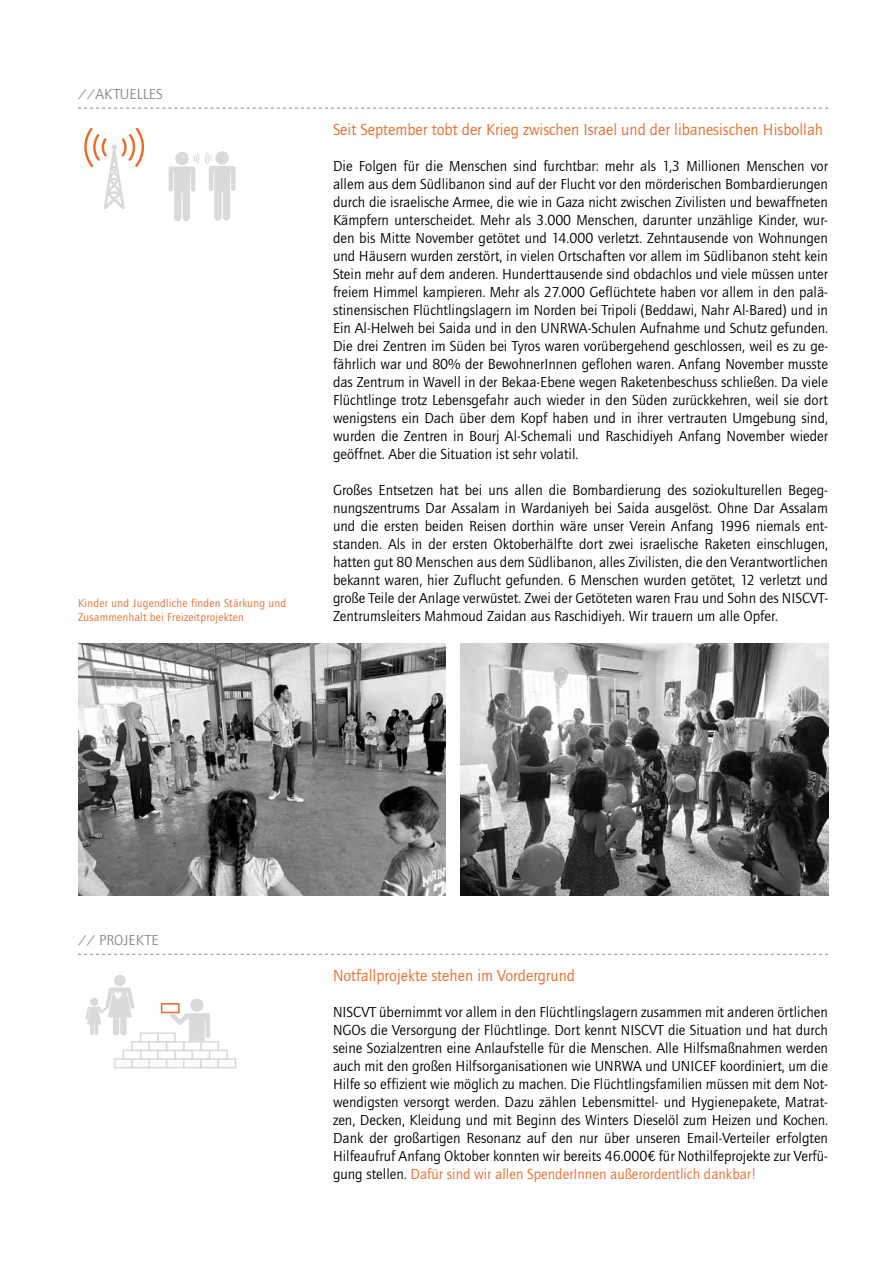
<style>
.page{position:relative;width:893px;height:1263px;background:#fff}
.page>*{position:absolute;margin:0;border:0;box-sizing:border-box;transform-origin:0 0}
.t1{font:16.5px "Quay Sans EFOP";color:#eb6a27}
.t2{font:15px/18px "Quay Sans EFOP";color:#000;text-align:justify}
.t3{font:15px "Quay Sans EFOP";color:#87888a}
.t4{font:11.7px/14.2px "Quay Sans EFOP";letter-spacing:.02em;color:#eb6a27}
.s1{color:#eb6a27}
</style>
<div class="page">
<svg style="left:78px;top:108px;width:750px;height:1px"></svg>
<svg style="left:78px;top:954px;width:750px;height:1px"></svg>
<div style="left:190px;top:998px;width:14px;height:14px;background:#d9dadb;border-radius:50%"></div>
<div style="left:166px;top:1058px;width:18px;height:10px;background:#fff;border:2px solid #d9dadb"></div>
<div style="left:183px;top:1058px;width:19px;height:10px;background:#fff;border:2px solid #d9dadb"></div>
<div style="left:200px;top:1058px;width:19px;height:10px;border:2px solid #d9dadb"></div>
<div style="left:217px;top:1058px;width:19px;height:10px;background:#fff;border:2px solid #d9dadb"></div>
<div style="left:174px;top:1050px;width:19px;height:10px;background:#fff;border:2px solid #d9dadb"></div>
<div style="left:192px;top:1050px;width:18px;height:10px;background:#fff;border:2px solid #d9dadb"></div>
<div style="left:209px;top:1050px;width:19px;height:10px;border:2px solid #d9dadb"></div>
<div style="left:183px;top:1041px;width:19px;height:10px;background:#fff;border:2px solid #d9dadb"></div>
<div style="left:200px;top:1041px;width:19px;height:10px;border:2px solid #d9dadb"></div>
<div style="left:148px;top:1058px;width:19px;height:10px;background:#fff;border:2px solid #d9dadb"></div>
<div style="left:157px;top:1050px;width:19px;height:10px;background:#fff;border:2px solid #d9dadb"></div>
<div style="left:166px;top:1041px;width:18px;height:10px;background:#fff;border:2px solid #d9dadb"></div>
<div style="left:131px;top:1058px;width:19px;height:10px;background:#fff;border:2px solid #d9dadb"></div>
<div style="left:140px;top:1050px;width:19px;height:10px;background:#fff;border:2px solid #d9dadb"></div>
<div style="left:148px;top:1041px;width:19px;height:10px;background:#fff;border:2px solid #d9dadb"></div>
<div style="left:157px;top:1032px;width:19px;height:10px;background:#fff;border:2px solid #d9dadb"></div>
<div style="left:114px;top:1058px;width:19px;height:10px;background:#fff;border:2px solid #d9dadb"></div>
<div style="left:123px;top:1050px;width:18px;height:10px;background:#fff;border:2px solid #d9dadb"></div>
<div style="left:131px;top:1041px;width:19px;height:10px;background:#fff;border:2px solid #d9dadb"></div>
<div style="left:140px;top:1032px;width:19px;height:10px;background:#fff;border:2px solid #d9dadb"></div>
<div style="left:161px;top:1003px;width:19px;height:10px;border:2px solid #eb6a27"></div>
<div style="left:114px;top:975px;width:12px;height:11px;background:#d9dadb;border-radius:50%"></div>
<svg style="left:85px;top:987px;width:50px;height:48px"></svg>
<svg style="left:170px;top:1013px;width:40px;height:29px"></svg>
<svg style="left:84px;top:127px;width:60px;height:82px"></svg>
<svg style="left:169px;top:151px;width:67px;height:70px"></svg>
<img style="left:78px;top:643px;width:367px;height:252px">
<img style="left:460px;top:643px;width:368px;height:252px">
<p class="t3" style="left:78px;top:86px;width:35px">//Aktuelles</p>
<p class="t4" style="left:78px;top:596px;width:210px">Kinder und Jugendliche finden Stärkung und<br>Zusammenhalt bei Freizeitprojekten</p>
<p class="t1" style="left:333px;top:120px;width:491px">Seit September tobt der Krieg zwischen Israel und der libanesischen Hisbollah</p>
<p class="t2" style="left:333px;top:157px;width:497px">Die Folgen für die Menschen sind furchtbar: mehr als 1,3 Millionen Menschen vor allem aus dem Südlibanon sind auf der Flucht vor den mörderischen Bombardierungen durch die israelische Armee, die wie in Gaza nicht zwischen Zivilisten und bewaffneten Kämpfern unterscheidet. Mehr als 3.000 Menschen, darunter unzählige Kinder, wur&shy;den bis Mitte November getötet und 14.000 verletzt. Zehntausende von Wohnungen und Häusern wurden zerstört, in vielen Ortschaften vor allem im Südlibanon steht kein Stein mehr auf dem anderen. Hunderttausende sind obdachlos und viele müssen unter freiem Himmel kampieren. Mehr als 27.000 Geflüchtete haben vor allem in den palä&shy;stinensischen Flüchtlingslagern im Norden bei Tripoli (Beddawi, Nahr Al-Bared) und in Ein Al-Helweh bei Saida und in den UNRWA-Schulen Aufnahme und Schutz gefunden.<br>Die drei Zentren im Süden bei Tyros waren vorübergehend geschlossen, weil es zu ge&shy;fährlich war und 80% der BewohnerInnen geflohen waren. Anfang November musste das Zentrum in Wavell in der Bekaa-Ebene wegen Raketenbeschuss schließen. Da viele Flüchtlinge trotz Lebensgefahr auch wieder in den Süden zurückkehren, weil sie dort wenigstens ein Dach über dem Kopf haben und in ihrer vertrauten Umgebung sind, wurden die Zentren in Bourj Al-Schemali und Raschidiyeh Anfang November wieder geöffnet. Aber die Situation ist sehr volatil.</p>
<p class="t2" style="left:333px;top:481px;width:497px">Großes Entsetzen hat bei uns allen die Bombardierung des soziokulturellen Begeg&shy;nungszentrums Dar Assalam in Wardaniyeh bei Saida ausgelöst. Ohne Dar Assalam und die ersten beiden Reisen dorthin wäre unser Verein Anfang 1996 niemals ent&shy;standen. Als in der ersten Oktoberhälfte dort zwei israelische Raketen einschlugen, hatten gut 80 Menschen aus dem Südlibanon, alles Zivilisten, die den Verantwortlichen bekannt waren, hier Zuflucht gefunden. 6 Menschen wurden getötet, 12 verletzt und große Teile der Anlage verwüstet. Zwei der Getöteten waren Frau und Sohn des NISCVT-Zentrumsleiters Mahmoud Zaidan aus Raschidiyeh. Wir trauern um alle Opfer.</p>
<p class="t3" style="left:78px;top:932px;width:37px">// Projekte</p>
<p class="t1" style="left:333px;top:966px;width:244px">Notfallprojekte stehen im Vordergrund</p>
<p class="t2" style="left:333px;top:1003px;width:497px">NISCVT übernimmt vor allem in den Flüchtlingslagern zusammen mit anderen örtlichen NGOs die Versorgung der Flüchtlinge. Dort kennt NISCVT die Situation und hat durch seine Sozialzentren eine Anlaufstelle für die Menschen. Alle Hilfsmaßnahmen werden auch mit den großen Hilfsorganisationen wie UNRWA und UNICEF koordiniert, um die Hilfe so effizient wie möglich zu machen. Die Flüchtlingsfamilien müssen mit dem Not&shy;wendigsten versorgt werden. Dazu zählen Lebensmittel- und Hygienepakete, Matrat&shy;zen, Decken, Kleidung und mit Beginn des Winters Dieselöl zum Heizen und Kochen.<br>Dank der großartigen Resonanz auf den nur über unseren Email-Verteiler erfolgten Hilfeaufruf Anfang Oktober konnten wir bereits 46.000€ für Nothilfeprojekte zur Verfü&shy;gung stellen. <span class="s1">Dafür sind wir allen SpenderInnen außerordentlich dankbar!</span></p>
</div>
